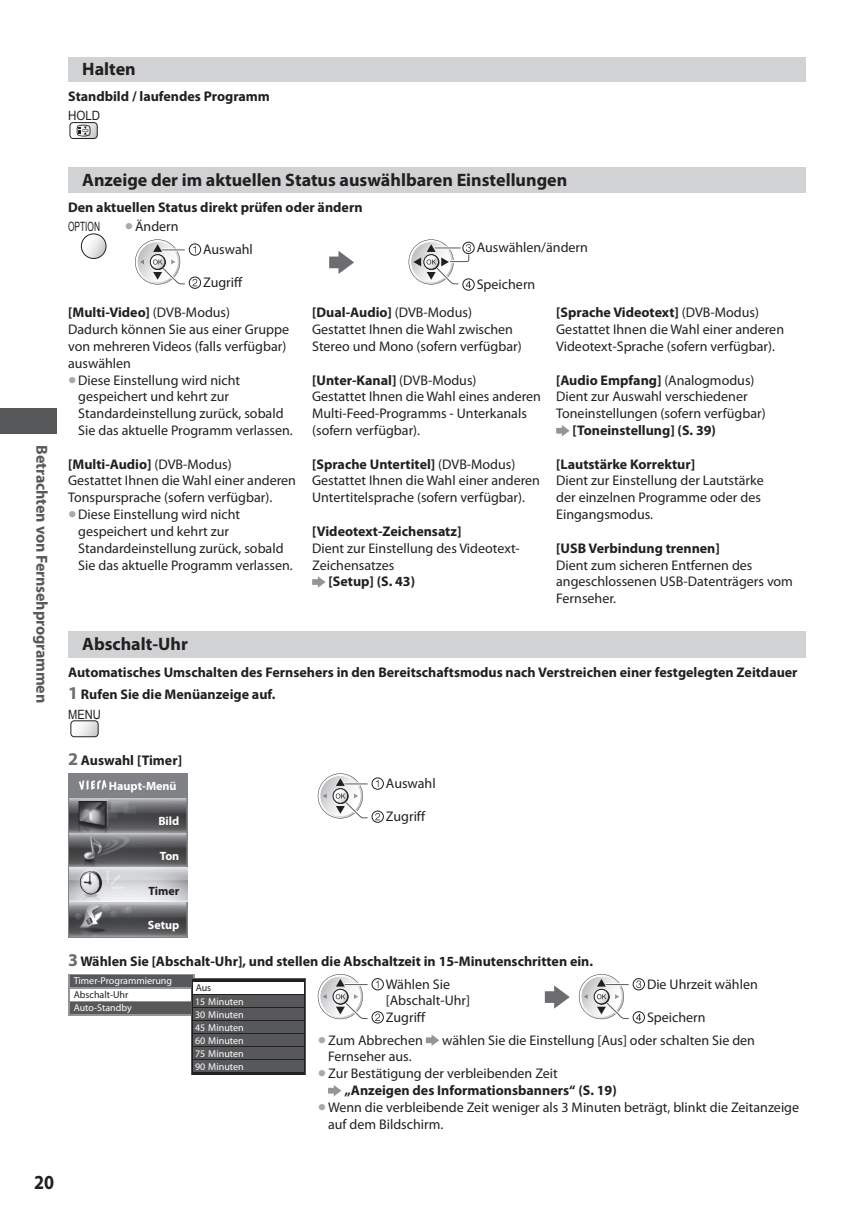
<style>
.page{position:relative;width:857px;height:1225px;background:#fff}
.page>*{position:absolute;margin:0;border:0;box-sizing:border-box;transform-origin:0 0}
.t1{font:700 20px "Myriad Pro";color:#231f20;scale:.9 1}
.t2{font:700 18px "Myriad Pro";color:#231f20}
.t3{font:700 16px "Myriad Pro";letter-spacing:-.01em;color:#57585a}
.t4{font:14px/16.8px "Myriad Pro";color:#231f20}
.t5{font:700 14px/22px "Myriad Pro";color:#231f20}
.t6{font:12.8px "Arial";color:#231f20;scale:.65 1}
.t7{font:12.8px "Arial";color:#231f20;scale:.9 1}
.t8{font:12.8px "Arial";color:#231f20;scale:.87 1}
.t9{font:700 12px "Myriad Pro";color:#fff}
.t10{font:700 12px "Myriad Pro";color:#231f20}
.t11{font:10px/13px "Myriad Pro";color:#fff;text-align:justify}
.t12{font:10px "Myriad Pro";color:#231f20}
.s1{font-size:30px;color:#a8a9ad}
.s2{font-weight:700}
.s3{font-size:18px;color:#6c6d70}
.s4{font-weight:400;font-size:30px;color:#a8a9ad}
.s5{font-weight:400}
</style>
<div class="page">
<div style="left:0;top:408px;width:57px;height:26px;background:#57585a"></div>
<div style="left:68px;top:57px;width:737px;height:25px;background:#d1d2d4"></div>
<svg style="left:70px;top:123px;width:27px;height:15px"></svg>
<div style="left:69px;top:122px;width:29px;height:17px;border:1px solid #231f20;border-radius:3px"></div>
<svg style="left:76px;top:124px;width:15px;height:13px"></svg>
<div style="left:68px;top:167px;width:737px;height:26px;background:#d1d2d4"></div>
<svg style="left:81px;top:234px;width:25px;height:24px"></svg>
<div style="left:81px;top:233px;width:25px;height:26px;border:1px solid #231f20;border-radius:50%"></div>
<div style="left:189px;top:277px;width:12px;height:12px;border:1px solid #231f20;border-radius:50%"></div>
<div style="left:189px;top:244px;width:12px;height:11px;border:1px solid #231f20;border-radius:50%"></div>
<svg style="left:135px;top:239px;width:62px;height:50px"></svg>
<svg style="left:329px;top:251px;width:25px;height:23px"></svg>
<div style="left:462px;top:242px;width:12px;height:12px;border:1px solid #231f20;border-radius:50%"></div>
<div style="left:462px;top:278px;width:12px;height:12px;border:1px solid #231f20;border-radius:50%"></div>
<svg style="left:408px;top:239px;width:63px;height:49px"></svg>
<svg style="left:312px;top:576px;width:13px;height:12px"></svg>
<svg style="left:556px;top:425px;width:13px;height:11px"></svg>
<div style="left:68px;top:631px;width:737px;height:27px;background:#d1d2d4"></div>
<svg style="left:71px;top:721px;width:27px;height:15px"></svg>
<div style="left:70px;top:720px;width:29px;height:17px;border:1px solid #231f20;border-radius:3px"></div>
<div style="left:68px;top:773px;width:119px;height:165px;background:#808285"></div>
<img style="left:70px;top:798px;width:117px;height:138px">
<svg style="left:79px;top:780px;width:27px;height:10px"></svg>
<div style="left:371px;top:810px;width:12px;height:12px;border:1px solid #231f20;border-radius:50%"></div>
<div style="left:371px;top:777px;width:12px;height:12px;border:1px solid #231f20;border-radius:50%"></div>
<svg style="left:317px;top:773px;width:63px;height:50px"></svg>
<svg style="left:68px;top:974px;width:127px;height:41px"></svg>
<div style="left:71px;top:975px;width:122px;height:12px;background:#57585a"></div>
<div style="left:71px;top:988px;width:122px;height:12px;background:#fff"></div>
<div style="left:71px;top:1002px;width:122px;height:12px;background:#57585a"></div>
<svg style="left:191px;top:978px;width:114px;height:97px;background:#2c292a"></svg>
<div style="left:193px;top:982px;width:110px;height:12px;background:#fff"></div>
<div style="left:193px;top:995px;width:110px;height:12px;background:#57585a"></div>
<div style="left:193px;top:1008px;width:110px;height:12px;background:#57585a"></div>
<div style="left:193px;top:1021px;width:110px;height:12px;background:#57585a"></div>
<div style="left:193px;top:1034px;width:110px;height:12px;background:#57585a"></div>
<div style="left:193px;top:1047px;width:110px;height:12px;background:#57585a"></div>
<div style="left:193px;top:1060px;width:110px;height:12px;background:#57585a"></div>
<div style="left:371px;top:1011px;width:12px;height:12px;border:1px solid #231f20;border-radius:50%"></div>
<div style="left:371px;top:978px;width:12px;height:12px;border:1px solid #231f20;border-radius:50%"></div>
<svg style="left:317px;top:974px;width:63px;height:50px"></svg>
<svg style="left:544px;top:985px;width:25px;height:23px"></svg>
<div style="left:632px;top:1011px;width:12px;height:12px;border:1px solid #231f20;border-radius:50%"></div>
<div style="left:632px;top:978px;width:12px;height:12px;border:1px solid #231f20;border-radius:50%"></div>
<svg style="left:578px;top:974px;width:63px;height:50px"></svg>
<svg style="left:425px;top:1034px;width:14px;height:12px"></svg>
<svg style="left:328px;top:1085px;width:13px;height:11px"></svg>
<p class="t2" style="left:82px;top:62px;width:55px">Halten</p>
<p class="t5" style="left:68px;top:86px;width:203px">Standbild / laufendes Programm</p>
<p class="t7" style="left:68px;top:108px;width:37px">HOLD</p>
<p class="t3" style="left:48px;top:445px;width:259px;rotate:90deg">Betrachten von Fernsehprogrammen</p>
<p class="t2" style="left:82px;top:173px;width:486px">Anzeige der im aktuellen Status auswählbaren Einstellungen</p>
<p class="t5" style="left:68px;top:197px;width:296px">Den aktuellen Status direkt prüfen oder ändern</p>
<p class="t6" style="left:68px;top:220px;width:51px">OPTION</p>
<p class="t4" style="left:125px;top:219px;width:55px"><span class="s1">•</span> Ändern</p>
<p class="t4" style="left:203px;top:242px;width:51px">Auswahl</p>
<p class="t4" style="left:476px;top:240px;width:113px">Auswählen/ändern</p>
<p class="t4" style="left:476px;top:277px;width:60px">Speichern</p>
<p class="t4" style="left:68px;top:305px;width:222px"><span class="s2">[Multi-Video]</span> (DVB-Modus)<br>Dadurch können Sie aus einer Gruppe von mehreren Videos (falls verfügbar) auswählen</p>
<p class="t4" style="left:78px;top:373px;width:216px;text-indent:-10px"><span class="s1">•</span> Diese Einstellung wird nicht gespeichert und kehrt zur Standardeinstellung zurück, sobald Sie das aktuelle Programm verlassen.</p>
<p class="t4" style="left:68px;top:457px;width:229px"><span class="s2">[Multi-Audio]</span> (DVB-Modus)<br>Gestattet Ihnen die Wahl einer anderen<br>Tonspursprache (sofern verfügbar).</p>
<p class="t4" style="left:78px;top:507px;width:216px;text-indent:-10px"><span class="s1">•</span> Diese Einstellung wird nicht gespeichert und kehrt zur Standardeinstellung zurück, sobald Sie das aktuelle Programm verlassen.</p>
<p class="t4" style="left:203px;top:275px;width:41px">Zugriff</p>
<p class="t4" style="left:312px;top:305px;width:211px"><span class="s2">[Dual-Audio]</span> (DVB-Modus)<br>Gestattet Ihnen die Wahl zwischen<br>Stereo und Mono (sofern verfügbar)</p>
<p class="t4" style="left:312px;top:373px;width:230px"><span class="s2">[Unter-Kanal]</span> (DVB-Modus)<br>Gestattet Ihnen die Wahl eines anderen<br>Multi-Feed-Programms - Unterkanals (sofern verfügbar).</p>
<p class="t4" style="left:312px;top:457px;width:229px"><span class="s2">[Sprache Untertitel]</span> (DVB-Modus)<br>Gestattet Ihnen die Wahl einer anderen<br>Untertitelsprache (sofern verfügbar).</p>
<p class="t5" style="left:312px;top:521px;width:151px">[Videotext-Zeichensatz]</p>
<p class="t4" style="left:312px;top:541px;width:209px">Dient zur Einstellung des Videotext-<br>Zeichensatzes</p>
<p class="t5" style="left:328px;top:572px;width:88px">[Setup] (S. 43)</p>
<p class="t4" style="left:556px;top:305px;width:229px"><span class="s2">[Sprache Videotext]</span> (DVB-Modus)<br>Gestattet Ihnen die Wahl einer anderen<br>Videotext-Sprache (sofern verfügbar).</p>
<p class="t4" style="left:556px;top:373px;width:211px"><span class="s2">[Audio Empfang]</span> (Analogmodus)<br>Dient zur Auswahl verschiedener<br>Toneinstellungen (sofern verfügbar)</p>
<p class="t5" style="left:572px;top:420px;width:145px">[Toneinstellung] (S. 39)</p>
<p class="t5" style="left:556px;top:454px;width:140px">[Lautstärke Korrektur]</p>
<p class="t4" style="left:556px;top:473px;width:209px">Dient zur Einstellung der Lautstärke der einzelnen Programme oder des<br>Eingangsmodus.</p>
<p class="t5" style="left:556px;top:538px;width:165px">[USB Verbindung trennen]</p>
<p class="t4" style="left:556px;top:557px;width:238px">Dient zum sicheren Entfernen des angeschlossenen USB-Datenträgers vom<br>Fernseher.</p>
<p class="t2" style="left:82px;top:636px;width:107px">Abschalt-Uhr</p>
<p class="t5" style="left:68px;top:662px;width:730px">Automatisches Umschalten des Fernsehers in den Bereitschaftsmodus nach Verstreichen einer festgelegten Zeitdauer<br><span class="s3">1</span> Rufen Sie die Menüanzeige auf.</p>
<p class="t8" style="left:68px;top:707px;width:39px">MENU</p>
<p class="t5" style="left:68px;top:750px;width:115px"><span class="s3">2</span> Auswahl [Timer]</p>
<p class="t9" style="left:109px;top:781px;width:69px">Haupt-Menü</p>
<p class="t9" style="left:158px;top:816px;width:22px">Bild</p>
<p class="t9" style="left:160px;top:851px;width:21px">Ton</p>
<p class="t10" style="left:148px;top:886px;width:32px">Timer</p>
<p class="t9" style="left:148px;top:921px;width:33px">Setup</p>
<p class="t4" style="left:386px;top:776px;width:51px">Auswahl</p>
<p class="t4" style="left:386px;top:809px;width:41px">Zugriff</p>
<p class="t5" style="left:68px;top:951px;width:526px"><span class="s3">3</span> Wählen Sie [Abschalt-Uhr], und stellen die Abschaltzeit in 15-Minutenschritten ein.</p>
<p class="t11" style="left:195px;top:996px;width:50px">15 Minuten 30 Minuten 45 Minuten 60 Minuten 75 Minuten 90 Minuten</p>
<p class="t11" style="left:74px;top:975px;width:100px">Timer-Programmierung</p>
<p class="t12" style="left:74px;top:990px;width:56px">Abschalt-Uhr</p>
<p class="t11" style="left:74px;top:1002px;width:60px">Auto-Standby</p>
<p class="t4" style="left:386px;top:976px;width:86px">Wählen Sie [Abschalt-Uhr]</p>
<p class="t4" style="left:646px;top:976px;width:112px">Die Uhrzeit wählen</p>
<p class="t12" style="left:196px;top:984px;width:17px">Aus</p>
<p class="t4" style="left:386px;top:1010px;width:41px">Zugriff</p>
<p class="t4" style="left:646px;top:1010px;width:60px">Speichern</p>
<p class="t4" style="left:317px;top:1032px;width:106px"><span class="s1">•</span> Zum Abbrechen</p>
<p class="t4" style="left:442px;top:1032px;width:314px">wählen Sie die Einstellung [Aus] oder schalten Sie den</p>
<p class="t4" style="left:328px;top:1049px;width:85px">Fernseher aus.</p>
<p class="t5" style="left:344px;top:1066px;width:274px;line-height:16.8px;text-indent:-27px"><span class="s4">•</span> <span class="s5">Zur Bestätigung der verbleibenden Zeit </span>„Anzeigen des Informationsbanners“ (S. 19)</p>
<p class="t4" style="left:328px;top:1099px;width:472px;text-indent:-10px"><span class="s1">•</span> Wenn die verbleibende Zeit weniger als 3 Minuten beträgt, blinkt die Zeitanzeige auf dem Bildschirm.</p>
<h1 class="t1" style="left:34px;top:1174px;width:24px">20</h1>
</div>
